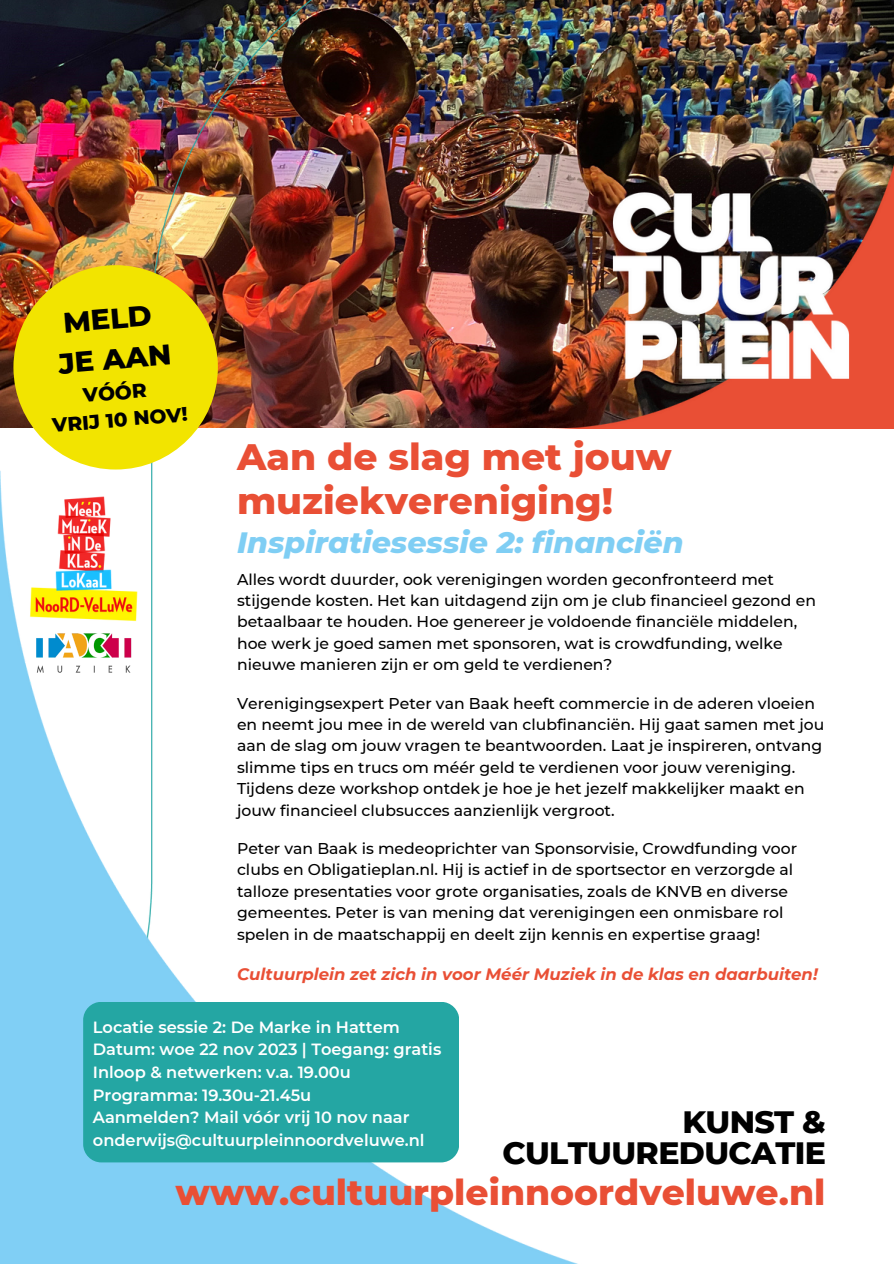
<style>
.page{position:relative;width:894px;height:1264px;background:#fff}
.page>*{position:absolute;margin:0;border:0;box-sizing:border-box;transform-origin:0 0}
.t1{font:800 37.5px/44px "Montserrat";color:#e94f35}
.t2{font:800 36px "Montserrat";color:#e94f35}
.t3{font:800 31.5px "Montserrat";letter-spacing:-.02em;color:#000}
.t4{font:italic 800 30px "Montserrat";color:#7fcef4}
.t5{font:800 28.95px "Montserrat";color:#000}
.t6{font:800 19.95px "Montserrat";color:#000}
.t7{font:italic 700 16.5px "Montserrat";color:#e94f35}
.t8{font:600 16.2px/22.5px "Montserrat";color:#fff}
.t9{font:500 15.6px/21.5px "Montserrat";color:#000}
</style>
<div class="page">
<img style="left:0;top:46px;width:576px;height:1217px">
<img style="left:19px;top:0;width:874px;height:428px">
<img style="left:554px;top:134px;width:339px;height:304px">
<div style="left:13px;top:265px;width:205px;height:204px;background:#f2e400;border-radius:50%"></div>
<img style="left:30px;top:496px;width:108px;height:125px">
<div style="left:83px;top:1001px;width:376px;height:161px;background:#24a6a3;border-radius:18px"></div>
<img style="left:35px;top:632px;width:98px;height:40px">
<p class="t5" style="left:62px;top:305px;width:90px;rotate:-5deg">MELD</p>
<p class="t5" style="left:57px;top:346px;width:114px;rotate:-5deg">JE AAN</p>
<p class="t6" style="left:82px;top:383px;width:65px;rotate:-5deg">VÓÓR</p>
<p class="t6" style="left:51px;top:413px;width:137px;rotate:-5deg">VRIJ 10 NOV!</p>
<p class="t1" style="left:237px;top:435px;width:436px">Aan de slag met jouw muziekvereniging!</p>
<p class="t4" style="left:237px;top:524px;width:448px">Inspiratiesessie 2: financiën</p>
<p class="t9" style="left:237px;top:568px;width:580px">Alles wordt duurder, ook verenigingen worden geconfronteerd met stijgende kosten. Het kan uitdagend zijn om je club financieel gezond en betaalbaar te houden. Hoe genereer je voldoende financiële middelen, hoe werk je goed samen met sponsoren, wat is crowdfunding, welke nieuwe manieren zijn er om geld te verdienen?</p>
<p class="t9" style="left:237px;top:692px;width:588px">Verenigingsexpert Peter van Baak heeft commercie in de aderen vloeien en neemt jou mee in de wereld van clubfinanciën. Hij gaat samen met jou aan de slag om jouw vragen te beantwoorden. Laat je inspireren, ontvang slimme tips en trucs om méér geld te verdienen voor jouw vereniging.<br>Tijdens deze workshop ontdek je hoe je het jezelf makkelijker maakt en jouw financieel clubsucces aanzienlijk vergroot.</p>
<p class="t9" style="left:237px;top:837px;width:561px">Peter van Baak is medeoprichter van Sponsorvisie, Crowdfunding voor clubs en Obligatieplan.nl. Hij is actief in de sportsector en verzorgde al talloze presentaties voor grote organisaties, zoals de KNVB en diverse gemeentes. Peter is van mening dat verenigingen een onmisbare rol spelen in de maatschappij en deelt zijn kennis en expertise graag!</p>
<p class="t7" style="left:237px;top:964px;width:582px">Cultuurplein zet zich in voor Méér Muziek in de klas en daarbuiten!</p>
<p class="t8" style="left:93px;top:1015px;width:308px">Locatie sessie 2: De Marke in Hattem</p>
<p class="t8" style="left:93px;top:1038px;width:350px">Datum: woe 22 nov 2023 | Toegang: gratis</p>
<p class="t8" style="left:93px;top:1060px;width:259px">Inloop &amp; netwerken: v.a. 19.00u</p>
<p class="t8" style="left:93px;top:1083px;width:220px">Programma: 19.30u-21.45u</p>
<p class="t8" style="left:93px;top:1105px;width:333px">Aanmelden? Mail vóór vrij 10 nov naar onderwijs@cultuurpleinnoordveluwe.nl</p>
<p class="t3" style="left:682px;top:1102px;width:145px">KUNST &amp;</p>
<p class="t3" style="left:502px;top:1133px;width:325px">CULTUUREDUCATIE</p>
<p class="t2" style="left:176px;top:1170px;width:651px">www.cultuurpleinnoordveluwe.nl</p>
</div>
